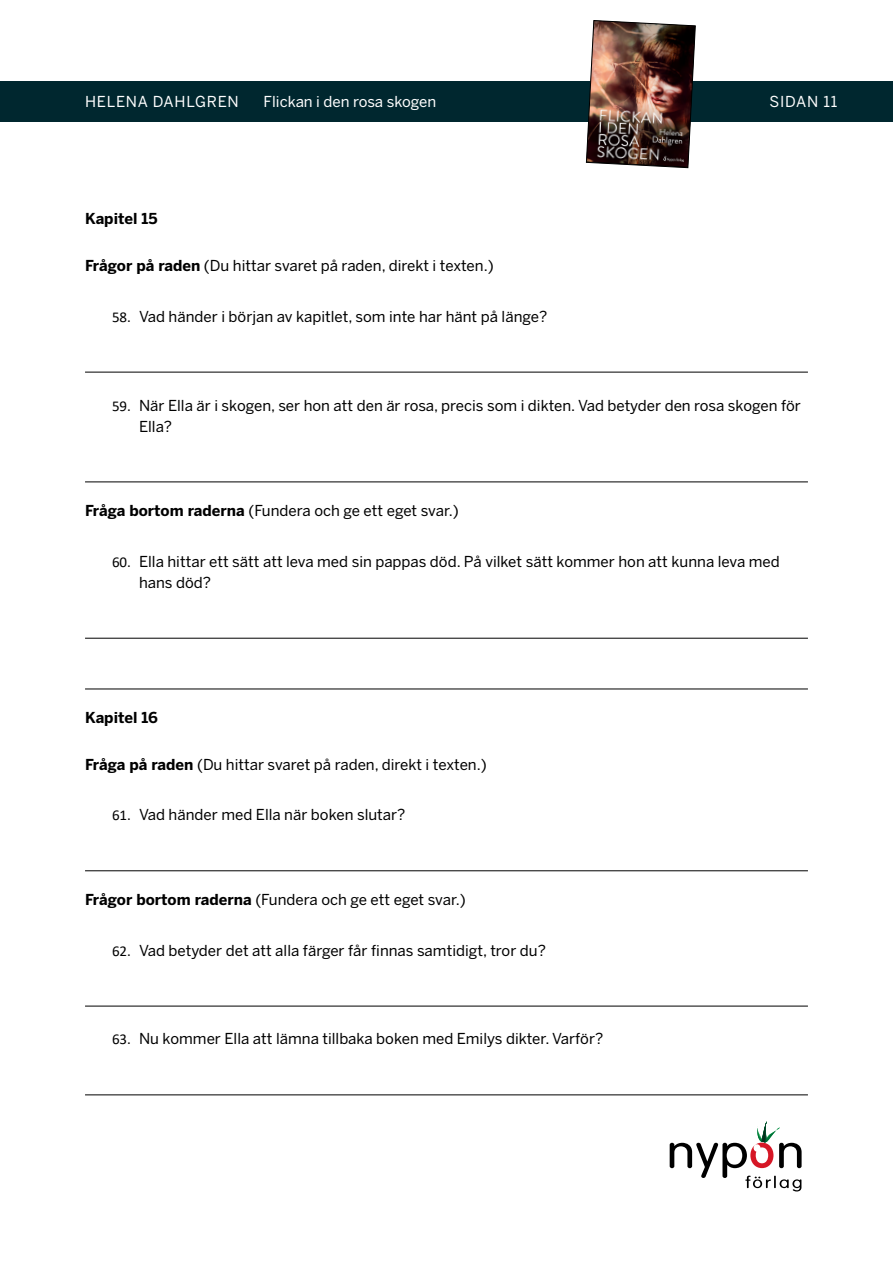
<style>
.page{position:relative;width:893px;height:1263px;background:#fff}
.page>*{position:absolute;margin:0;border:0;box-sizing:border-box;transform-origin:0 0}
.t1{font:15px/21px "Benton Sans";color:#000}
.t2{font:15px "Benton Sans";letter-spacing:.01em;color:#fff}
.t3{font:700 15px "Benton Sans";color:#000}
.t4{font:15px "Benton Sans";letter-spacing:.05em;color:#fff}
.s1{font-weight:700}
.s2{font-family:"Calibri"}
</style>
<div class="page">
<div style="left:0;top:81px;width:893px;height:40px;background:#00272f"></div>
<svg style="left:670px;top:1121px;width:132px;height:70px"></svg>
<img style="left:586px;top:20px;width:110px;height:148px">
<hr style="left:85px;top:372px;width:723px;height:1px;background:#000">
<hr style="left:85px;top:481px;width:723px;height:1px;background:#000">
<hr style="left:85px;top:638px;width:723px;height:1px;background:#000">
<hr style="left:85px;top:689px;width:723px;height:1px;background:#000">
<hr style="left:85px;top:870px;width:723px;height:1px;background:#000">
<hr style="left:85px;top:1006px;width:723px;height:1px;background:#000">
<hr style="left:85px;top:1094px;width:723px;height:1px;background:#000">
<p class="t4" style="left:85px;top:93px;width:155px">HELENA DAHLGREN</p>
<p class="t2" style="left:264px;top:93px;width:174px">Flickan i den rosa skogen</p>
<p class="t2" style="left:770px;top:93px;width:69px">SIDAN 11</p>
<p class="t3" style="left:85px;top:210px;width:74px">Kapitel 15</p>
<p class="t1" style="left:85px;top:255px;width:410px"><span class="s1">Frågor på raden</span> (Du hittar svaret på raden, direkt i texten.)</p>
<p class="t1" style="left:112px;top:306px;width:437px"><span class="s2">58.</span> Vad händer i början av kapitlet, som inte har hänt på länge?</p>
<p class="t1" style="left:139px;top:395px;width:663px;text-indent:-27px"><span class="s2">59.</span> När Ella är i skogen, ser hon att den är rosa, precis som i dikten. Vad betyder den rosa skogen för<br>Ella?</p>
<p class="t1" style="left:85px;top:500px;width:375px"><span class="s1">Fråga bortom raderna</span> (Fundera och ge ett eget svar.)</p>
<p class="t1" style="left:139px;top:551px;width:642px;text-indent:-27px"><span class="s2">60.</span> Ella hittar ett sätt att leva med sin pappas död. På vilket sätt kommer hon att kunna leva med hans död?</p>
<p class="t3" style="left:85px;top:709px;width:75px">Kapitel 16</p>
<p class="t1" style="left:85px;top:754px;width:403px"><span class="s1">Fråga på raden</span> (Du hittar svaret på raden, direkt i texten.)</p>
<p class="t1" style="left:112px;top:805px;width:295px"><span class="s2">61.</span> Vad händer med Ella när boken slutar?</p>
<p class="t1" style="left:85px;top:889px;width:382px"><span class="s1">Frågor bortom raderna</span> (Fundera och ge ett eget svar.)</p>
<p class="t1" style="left:112px;top:940px;width:435px"><span class="s2">62.</span> Vad betyder det att alla färger får finnas samtidigt, tror du?</p>
<p class="t1" style="left:112px;top:1029px;width:493px"><span class="s2">63.</span> Nu kommer Ella att lämna tillbaka boken med Emilys dikter. Varför?</p>
</div>
